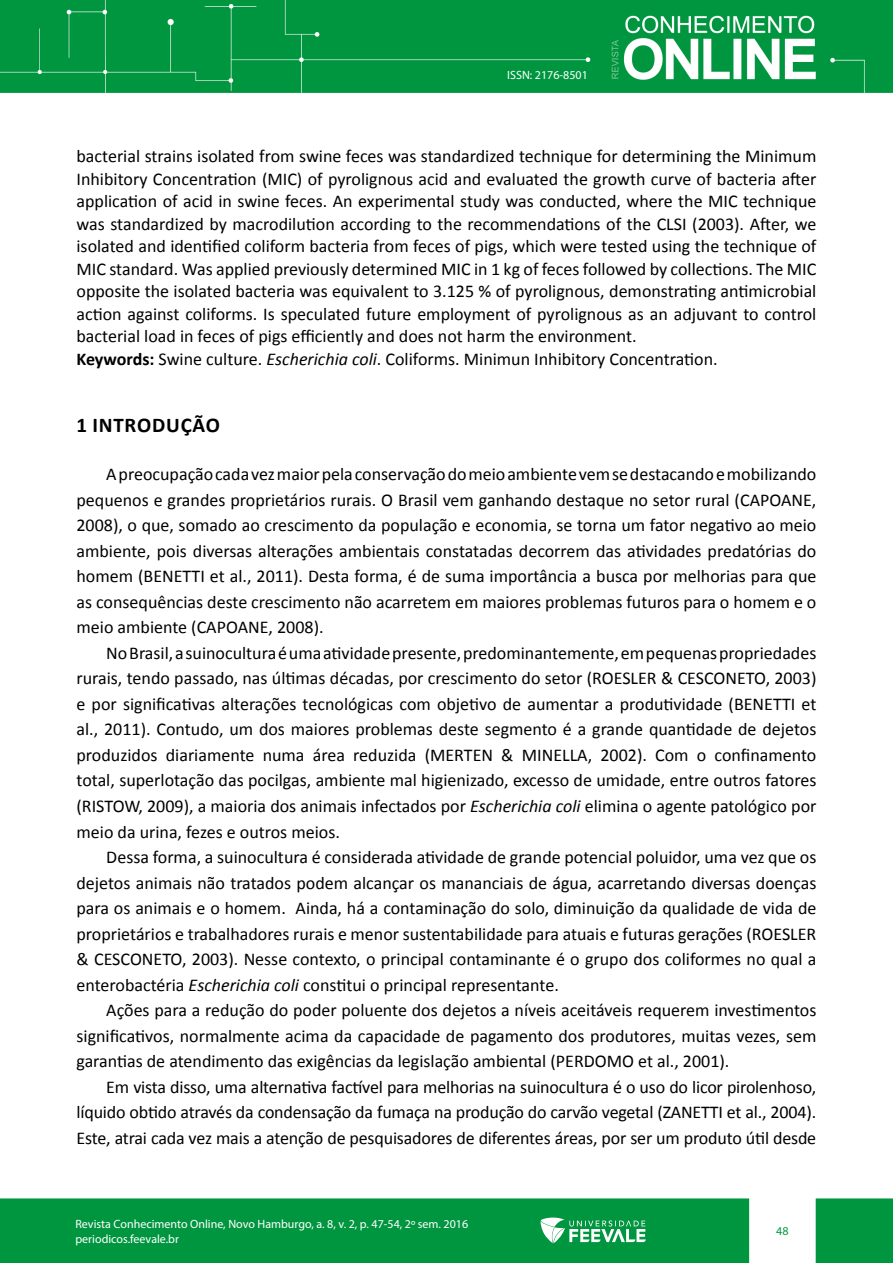
<style>
.page{position:relative;width:893px;height:1263px;background:#fff}
.page>*{position:absolute;margin:0;border:0;box-sizing:border-box;transform-origin:0 0}
.t1{font:700 21px "Calibri";letter-spacing:.04em;color:#000}
.t2{font:18px/25.5px "Calibri";color:#000;text-align:justify}
.t3{font:12px/15px "Myriad Pro";color:#fff}
.t4{font:12px "Myriad Pro";color:#009640}
.s1{font-weight:700}
.s2{font-style:italic}
</style>
<div class="page">
<img style="left:0;top:0;width:893px;height:93px">
<div style="left:816px;top:1198px;width:77px;height:65px;background:#009640"></div>
<div style="left:0;top:1198px;width:749px;height:65px;background:#009640;border:2px solid #009640"></div>
<svg style="left:540px;top:1217px;width:106px;height:26px"></svg>
<p class="t3" style="left:507px;top:67px;width:82px">ISSN: 2176-8501</p>
<p class="t2" style="left:77px;top:145px;width:741px;line-height:22.5px;text-align:left">bacterial strains isolated from swine feces was standardized technique for determining the Minimum Inhibitory Concentration (MIC) of pyrolignous acid and evaluated the growth curve of bacteria after application of acid in swine feces. An experimental study was conducted, where the MIC technique was standardized by macrodilution according to the recommendations of the CLSI (2003). After, we isolated and identified coliform bacteria from feces of pigs, which were tested using the technique of MIC standard. Was applied previously determined MIC in 1 kg of feces followed by collections. The MIC opposite the isolated bacteria was equivalent to 3.125 % of pyrolignous, demonstrating antimicrobial action against coliforms. Is speculated future employment of pyrolignous as an adjuvant to control bacterial load in feces of pigs efficiently and does not harm the environment.<br><span class="s1">Keywords:</span> Swine culture. <span class="s2">Escherichia coli</span>. Coliforms. Minimun Inhibitory Concentration.</p>
<p class="t1" style="left:77px;top:412px;width:145px">1 INTRODUÇÃO</p>
<p class="t2" style="left:77px;top:462px;width:741px;text-indent:30px">A preocupação cada vez maior pela conservação do meio ambiente vem se destacando e mobilizando pequenos e grandes proprietários rurais. O Brasil vem ganhando destaque no setor rural (CAPOANE, 2008), o que, somado ao crescimento da população e economia, se torna um fator negativo ao meio ambiente, pois diversas alterações ambientais constatadas decorrem das atividades predatórias do homem (BENETTI et al., 2011). Desta forma, é de suma importância a busca por melhorias para que as consequências deste crescimento não acarretem em maiores problemas futuros para o homem e o meio ambiente (CAPOANE, 2008).</p>
<p class="t2" style="left:77px;top:640px;width:741px;text-indent:30px">No Brasil, asuinocultura é uma atividade presente, predominantemente, em pequenas propriedades rurais, tendo passado, nas últimas décadas, por crescimento do setor (ROESLER &amp; CESCONETO, 2003) e por significativas alterações tecnológicas com objetivo de aumentar a produtividade (BENETTI et al., 2011). Contudo, um dos maiores problemas deste segmento é a grande quantidade de dejetos produzidos diariamente numa área reduzida (MERTEN &amp; MINELLA, 2002). Com o confinamento total, superlotação das pocilgas, ambiente mal higienizado, excesso de umidade, entre outros fatores (RISTOW, 2009), a maioria dos animais infectados por <span class="s2">Escherichia coli</span> elimina o agente patológico por meio da urina, fezes e outros meios.</p>
<p class="t2" style="left:77px;top:844px;width:741px;text-indent:30px">Dessa forma, a suinocultura é considerada atividade de grande potencial poluidor, uma vez que os dejetos animais não tratados podem alcançar os mananciais de água, acarretando diversas doenças para os animais e o homem. Ainda, há a contaminação do solo, diminuição da qualidade de vida de proprietários e trabalhadores rurais e menor sustentabilidade para atuais e futuras gerações (ROESLER &amp; CESCONETO, 2003). Nesse contexto, o principal contaminante é o grupo dos coliformes no qual a enterobactéria <span class="s2">Escherichia coli</span> constitui o principal representante.</p>
<p class="t2" style="left:77px;top:997px;width:741px;text-indent:30px">Ações para a redução do poder poluente dos dejetos a níveis aceitáveis requerem investimentos significativos, normalmente acima da capacidade de pagamento dos produtores, muitas vezes, sem garantias de atendimento das exigências da legislação ambiental (PERDOMO et al., 2001).</p>
<p class="t2" style="left:77px;top:1074px;width:741px;text-indent:30px">Em vista disso, uma alternativa factível para melhorias na suinocultura é o uso do licor pirolenhoso, líquido obtido através da condensação da fumaça na produção do carvão vegetal (ZANETTI et al., 2004).<br>Este, atrai cada vez mais a atenção de pesquisadores de diferentes áreas, por ser um produto útil desde</p>
<p class="t3" style="left:75px;top:1216px;width:394px">Revista Conhecimento Online, Novo Hamburgo, a. 8, v. 2, p. 47-54, 2º sem. 2016 periodicos.feevale.br</p>
<p class="t4" style="left:776px;top:1223px;width:14px">48</p>
</div>
